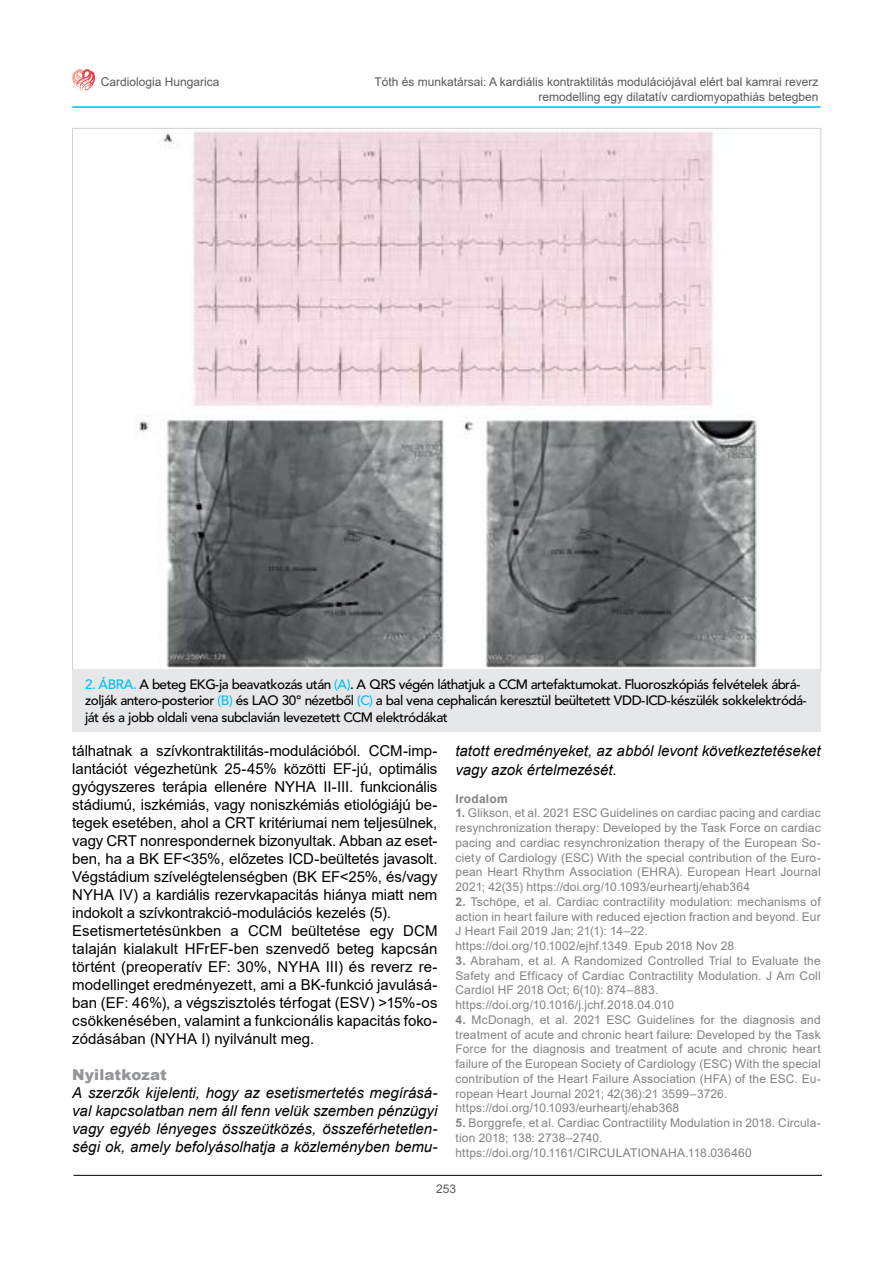
<style>
.page{position:relative;width:893px;height:1263px;background:#fff}
.page>*{position:absolute;margin:0;border:0;box-sizing:border-box;transform-origin:0 0}
.t1{font:15px/18px "Arial";letter-spacing:-.005em;color:#000}
.t2{font:italic 15px/18px "Arial";color:#000;text-align:justify}
.t3{font:900 15px "Arial";letter-spacing:.01em;color:#939598}
.t4{font:13.5px/16.5px "Avenir Md PFL";color:#000}
.t5{font:12px/14.7px "Arial";letter-spacing:.01em;color:#808285}
.t6{font:12px/14.4px "Arial";color:#58595b;text-align:right}
.t7{font:700 12px "Arial";letter-spacing:.02em;color:#808285}
.s1{color:#00bdf2}
.s2{font-family:"Arial PFL";font-weight:700}
.s3{font-family:"Arial PFL"}
</style>
<div class="page">
<hr style="left:74px;top:1175px;width:748px;height:1px;background:#000">
<svg style="left:72px;top:69px;width:23px;height:23px"></svg>
<hr style="left:72px;top:106px;width:749px;height:2px;background:#00bdf2">
<img style="left:136px;top:131px;width:622px;height:537px">
<div style="left:72px;top:669px;width:749px;height:63px;background:#e6e7e8"></div>
<p class="t6" style="left:101px;top:75px;width:120px">Cardiologia Hungarica</p>
<p class="t6" style="left:374px;top:75px;width:446px">Tóth és munkatársai: A kardiális kontraktilitás modulációjával elért bal kamrai reverz remodelling egy dilatatív cardiomyopathiás betegben</p>
<p class="t4" style="left:85px;top:676px;width:723px"><span class="s1">2. ÁBRA.</span> A beteg EKG-ja beavatkozás után <span class="s1">(A)</span>. A QRS végén láthatjuk a CCM artefaktumokat. Fluoroszkópiás felvételek ábrá&shy;zolják antero-posterior <span class="s1">(B)</span> és LAO 30° nézetből <span class="s1">(C)</span> a bal vena cephalicán keresztül beültetett VDD-ICD-készülék sokkelektródá&shy;ját és a jobb oldali vena subclavián levezetett CCM elektródákat</p>
<p class="t1" style="left:72px;top:742px;width:367px">tálhatnak a szívkontraktilitás-modulációból. CCM-imp&shy;lantációt végezhetünk 25-45% közötti EF-jú, optimális gyógyszeres terápia ellenére NYHA II-III. funkcionális stádiumú, iszkémiás, vagy noniszkémiás etiológiájú be&shy;tegek esetében, ahol a CRT kritériumai nem teljesülnek, vagy CRT nonrespondernek bizonyultak. Abban az eset&shy;ben, ha a BK EF&lt;35%, előzetes ICD-beültetés javasolt.<br>Végstádium szívelégtelenségben (BK EF&lt;25%, és/vagy NYHA IV) a kardiális rezervkapacitás hiánya miatt nem indokolt a szívkontrakció-modulációs kezelés (5).<br>Esetismertetésünkben a CCM beültetése egy DCM talaján kialakult HFrEF-ben szenvedő beteg kapcsán történt (preoperatív EF: 30%, NYHA III) és reverz re&shy;modellinget eredményezett, ami a BK-funkció javulásá&shy;ban (EF: 46%), a végszisztolés térfogat (ESV) &gt;15%-os csökkenésében, valamint a funkcionális kapacitás foko&shy;zódásában (NYHA I) nyilvánult meg.</p>
<p class="t3" style="left:72px;top:1064px;width:96px">Nyilatkozat</p>
<p class="t2" style="left:72px;top:1084px;width:367px">A szerzők kijelenti, hogy az esetismertetés megírásá&shy;val kapcsolatban nem áll fenn velük szemben pénzügyi vagy egyéb lényeges összeütközés, összeférhetetlen&shy;ségi ok, amely befolyásolhatja a közleményben bemu-</p>
<p class="t2" style="left:455px;top:741px;width:367px;line-height:19.2px">tatott eredményeket, az abból levont következtetéseket vagy azok értelmezését.</p>
<p class="t7" style="left:455px;top:790px;width:54px">Irodalom</p>
<p class="t5" style="left:455px;top:806px;width:367px;text-align:justify"><span class="s2">1.</span> Glikson, et al. 2021 ESC Guidelines on cardiac pacing and cardiac resynchronization therapy: Developed by the Task Force on cardiac pacing and cardiac resynchronization therapy of the European So&shy;ciety of Cardiology (ESC) With the special contribution of the Euro&shy;pean Heart Rhythm Association (EHRA). European Heart Journal 2021; 42(35) https://doi.org/10.1093/eurheartj/ehab364</p>
<p class="t5" style="left:455px;top:894px;width:367px"><span class="s2">2.</span> Tschöpe, et al. Cardiac contractility modulation: mechanisms of action in heart failure with reduced ejection fraction and beyond. Eur J Heart Fail 2019 Jan; 21(1): 14–22. <span class="s3">htt</span>ps://doi.org/10.1002/ejhf.1349. Epub 2018 Nov 28</p>
<p class="t5" style="left:455px;top:953px;width:367px"><span class="s2">3.</span> Abraham, et al. A Randomized Controlled Trial to Evaluate the Safety and Efficacy of Cardiac Contractility Modulation. J Am Coll Cardiol HF 2018 Oct; 6(10): 874–883. https://doi.org/10.1016/j.jchf.2018.04.010</p>
<p class="t5" style="left:455px;top:1012px;width:367px"><span class="s2">4.</span> McDonagh, et al. 2021 ESC Guidelines for the diagnosis and treatment of acute and chronic heart failure: Developed by the Task Force for the diagnosis and treatment of acute and chronic heart failure of the European Society of Cardiology (ESC) With the special contribution of the Heart Failure Association (HFA) of the ESC. Eu&shy;ropean Heart Journal 2021; 42(36):21 3599–3726. https://doi.org/10.1093/eurheartj/ehab368</p>
<p class="t5" style="left:455px;top:1115px;width:367px"><span class="s2">5.</span> Borggrefe, et al. Cardiac Contractility Modulation in 2018. Circula&shy;tion 2018; 138: 2738–2740. <span class="s3">htt</span>ps://doi.org/10.1161/CIRCULATIONAHA.118.036460</p>
<p class="t6" style="left:436px;top:1181px;width:22px">253</p>
</div>
